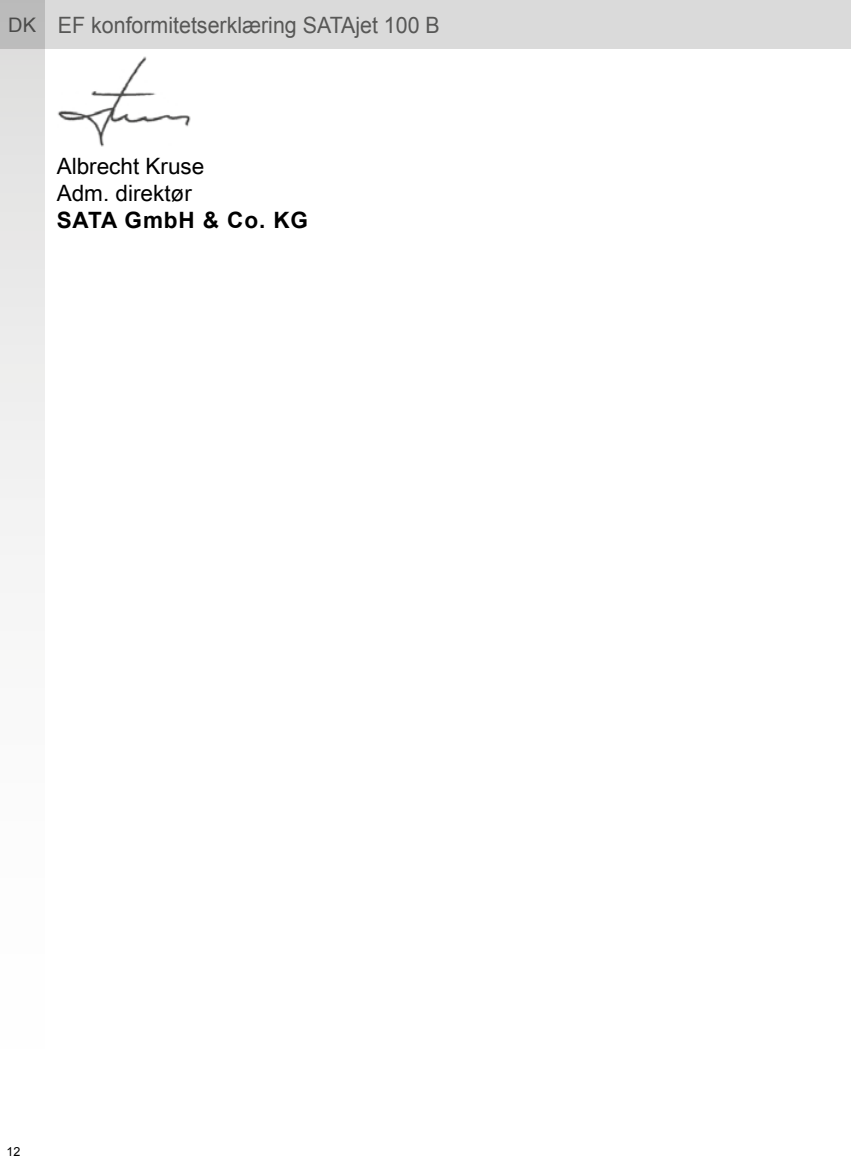
<style>
.page{position:relative;width:851px;height:1170px;background:#fff}
.page>*{position:absolute;margin:0;border:0;box-sizing:border-box;transform-origin:0 0}
.t1{font:22.5px "Arial";color:#575756;scale:.95 1}
.t2{font:22.5px/27px "Arial Unicode MS";color:#000}
.t3{font:700 22.5px "Arial";letter-spacing:.04em;color:#000}
.t4{font:12.5px "Arial";color:#000}
.s1{font-size:20px}
</style>
<div class="page">
<div style="left:0;top:0;width:850px;height:49px;background:#dadada"></div>
<svg style="left:0;top:0;width:44px;height:555px"></svg>
<img style="left:57px;top:57px;width:134px;height:90px">
<p class="t1" style="left:8px;top:10px;width:456px"><span class="s1">DK</span> EF konformitetserklæring SATAjet 100 B</p>
<p class="t2" style="left:57px;top:152px;width:149px">Albrecht Kruse<br>Adm. direktør</p>
<p class="t3" style="left:57px;top:205px;width:253px">SATA GmbH &amp; Co. KG</p>
<p class="t4" style="left:6px;top:1143px;width:15px">12</p>
</div>
